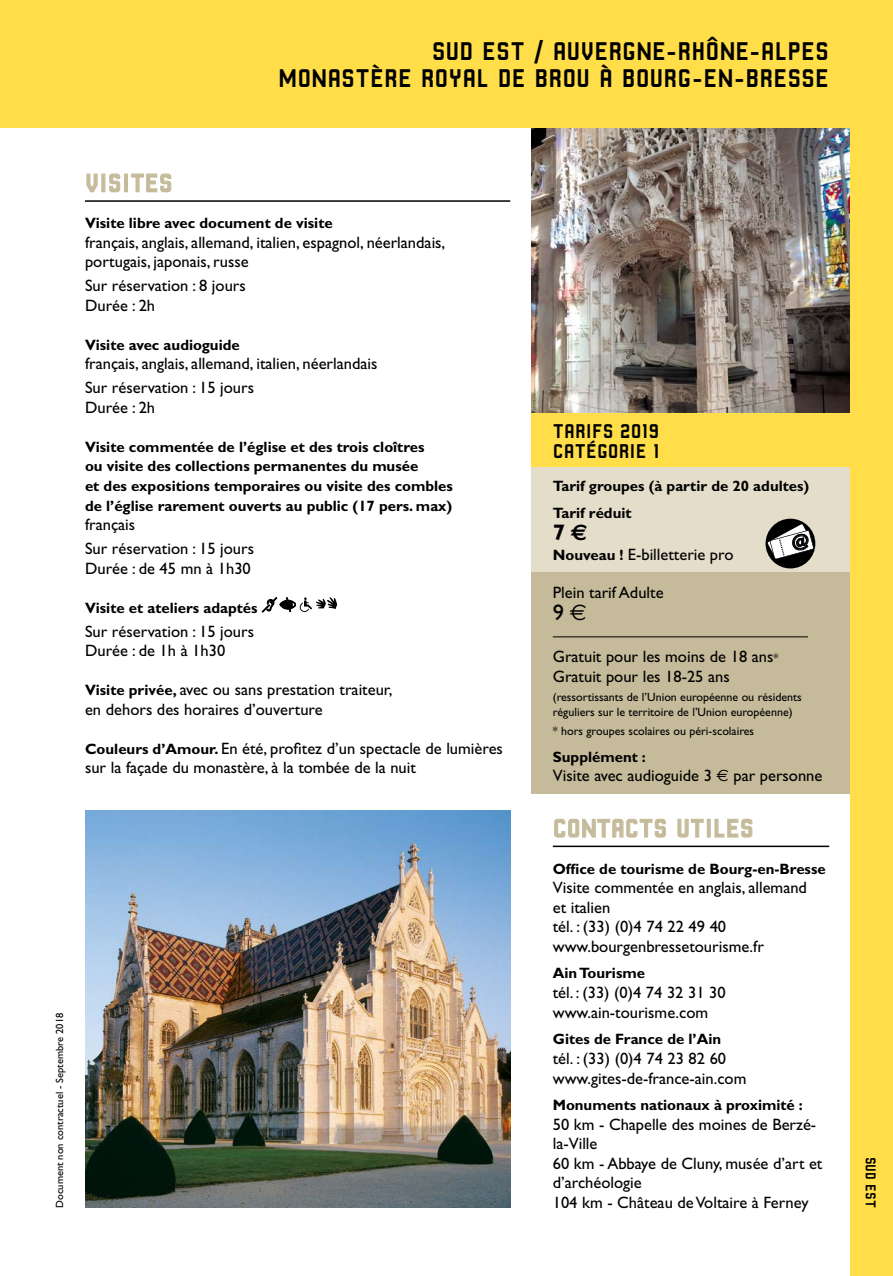
<style>
.page{position:relative;width:893px;height:1276px;background:#fff}
.page>*{position:absolute;margin:0;border:0;box-sizing:border-box;transform-origin:0 0}
.t1{font:27px/27px "Robust CMN";color:#000;text-align:right}
.t2{font:27px "Robust CMN";color:#c5bb9a}
.t3{font:700 22.5px "Gill Sans";color:#000}
.t4{font:22.5px "Gill Sans";color:#000}
.t5{font:21px/19.5px "Robust CMN";color:#000}
.t6{font:16.5px/19.5px "Gill Sans";color:#000}
.t7{font:700 15px/19.5px "Gill Sans";color:#000}
.t8{font:15px "Robust CMN";color:#000}
.t9{font:12px/15px "Gill Sans";color:#000}
.t10{font:10.5px "Gill Sans";color:#000}
.s1{font-weight:700;font-size:15px}
.s2{font-family:"Euro Sans"}
.s3{font-size:12px}
</style>
<div class="page">
<img style="left:85px;top:810px;width:425px;height:398px">
<hr style="left:85px;top:200px;width:425px;height:2px;background:#000">
<svg style="left:86px;top:173px;width:12px;height:20px"></svg>
<div style="left:101px;top:173px;width:4px;height:19px;border:1px solid #c5bb9a"></div>
<svg style="left:109px;top:173px;width:12px;height:20px"></svg>
<div style="left:124px;top:173px;width:4px;height:19px;border:1px solid #c5bb9a"></div>
<svg style="left:131px;top:173px;width:41px;height:20px"></svg>
<svg style="left:262px;top:597px;width:75px;height:15px"></svg>
<div style="left:531px;top:412px;width:341px;height:55px;background:#ffde49"></div>
<div style="left:531px;top:467px;width:341px;height:106px;background:#e3ddca"></div>
<div style="left:531px;top:573px;width:341px;height:221px;background:#c5bb9a"></div>
<img style="left:531px;top:128px;width:319px;height:284px">
<div style="left:766px;top:519px;width:49px;height:49px;background:#000;border-radius:50%"></div>
<hr style="left:553px;top:636px;width:255px;height:1px;background:#000">
<hr style="left:553px;top:845px;width:276px;height:2px;background:#000">
<svg style="left:554px;top:818px;width:112px;height:20px"></svg>
<svg style="left:677px;top:818px;width:27px;height:20px"></svg>
<div style="left:707px;top:819px;width:4px;height:18px;border:1px solid #c5bb9a"></div>
<svg style="left:714px;top:818px;width:39px;height:20px"></svg>
<div style="left:850px;top:0;width:43px;height:1276px;background:#ffde49"></div>
<div style="left:0;top:0;width:893px;height:128px;background:#ffde49"></div>
<svg style="left:768px;top:524px;width:46px;height:44px"></svg>
<h1 class="t1" style="left:278px;top:37px;width:553px">SUD EST / AUVERGNE-RHÔNE-ALPES<br>MONASTÈRE ROYAL DE BROU À BOURG-EN-BRESSE</h1>
<h1 class="t2" style="left:85px;top:168px;width:89px">VISITES</h1>
<p class="t7" style="left:85px;top:213px;width:249px">Visite libre avec document de visite</p>
<p class="t6" style="left:85px;top:233px;width:362px">français, anglais, allemand, italien, espagnol, néerlandais, portugais, japonais, russe</p>
<p class="t6" style="left:85px;top:276px;width:162px">Sur réservation : 8 jours<br>Durée : 2h</p>
<p class="t7" style="left:85px;top:335px;width:156px">Visite avec audioguide</p>
<p class="t6" style="left:85px;top:352px;width:294px;line-height:24px">français, anglais, allemand, italien, néerlandais<br>Sur réservation : 15 jours</p>
<p class="t6" style="left:85px;top:398px;width:72px">Durée : 2h</p>
<p class="t7" style="left:85px;top:437px;width:369px">Visite commentée de l’église et des trois cloîtres<br>ou visite des collections permanentes du musée<br>et des expositions temporaires ou visite des combles de l’église rarement ouverts au public (17 pers. max)</p>
<p class="t6" style="left:85px;top:512px;width:171px;line-height:24px">français<br>Sur réservation : 15 jours</p>
<p class="t6" style="left:85px;top:558px;width:167px">Durée : de 45 mn à 1h30</p>
<p class="t7" style="left:85px;top:598px;width:174px">Visite et ateliers adaptés</p>
<p class="t6" style="left:85px;top:621px;width:171px">Sur réservation : 15 jours<br>Durée : de 1h à 1h30</p>
<p class="t6" style="left:85px;top:680px;width:309px"><span class="s1">Visite privée,</span> avec ou sans prestation traiteur, en dehors des horaires d’ouverture</p>
<p class="t6" style="left:85px;top:738px;width:419px"><span class="s1">Couleurs d’Amour.</span> En été, profitez d’un spectacle de lumières sur la façade du monastère, à la tombée de la nuit</p>
<p class="t10" style="left:54px;top:1208px;width:197px;rotate:-90deg">Document non contractuel - Septembre 2018</p>
<p class="t5" style="left:553px;top:421px;width:109px">TARIFS 2019<br>CATÉGORIE 1</p>
<p class="t7" style="left:553px;top:473px;width:258px;line-height:26.5px">Tarif groupes (à partir de 20 adultes)<br>Tarif réduit</p>
<h2 class="t3" style="left:553px;top:519px;width:36px">7 <span class="s2">€</span></h2>
<p class="t6" style="left:553px;top:545px;width:182px"><span class="s1">Nouveau !</span> E-billetterie pro</p>
<p class="t6" style="left:553px;top:582px;width:112px">Plein tarif Adulte</p>
<h2 class="t4" style="left:553px;top:600px;width:35px">9 <span class="s2">€</span></h2>
<p class="t6" style="left:553px;top:647px;width:227px">Gratuit pour les moins de 18 ans<span class="s3">*<br></span>Gratuit pour les 18-25 ans</p>
<p class="t9" style="left:553px;top:689px;width:251px">(ressortissants de l’Union européenne ou résidents réguliers sur le territoire de l’Union européenne)</p>
<p class="t9" style="left:553px;top:724px;width:203px">* hors groupes scolaires ou péri-scolaires</p>
<p class="t7" style="left:553px;top:747px;width:94px">Supplément :</p>
<p class="t6" style="left:553px;top:766px;width:271px">Visite avec audioguide 3 <span class="s2">€</span> par personne</p>
<h1 class="t2" style="left:553px;top:813px;width:202px">CONTACTS UTILES</h1>
<p class="t7" style="left:553px;top:859px;width:274px">Office de tourisme de Bourg-en-Bresse</p>
<p class="t6" style="left:553px;top:878px;width:256px">Visite commentée en anglais, allemand et italien<br>tél. : (33) (0)4 74 22 49 40 www.bourgenbressetourisme.fr</p>
<p class="t7" style="left:553px;top:963px;width:94px">Ain Tourisme</p>
<p class="t6" style="left:553px;top:982px;width:174px">tél. : (33) (0)4 74 32 31 30 www.ain-tourisme.com</p>
<p class="t7" style="left:553px;top:1029px;width:170px">Gites de France de l’Ain</p>
<p class="t6" style="left:553px;top:1048px;width:195px">tél. : (33) (0)4 74 23 82 60 www.gites-de-france-ain.com</p>
<p class="t7" style="left:553px;top:1095px;width:251px">Monuments nationaux à proximité :</p>
<p class="t6" style="left:553px;top:1114px;width:271px">50 km - Chapelle des moines de Berzé&shy;la-Ville<br>60 km - Abbaye de Cluny, musée d’art et d’archéologie<br>104 km - Château de Voltaire à Ferney</p>
<p class="t8" style="left:879px;top:1156px;width:53px;rotate:90deg">SUD EST</p>
</div>
